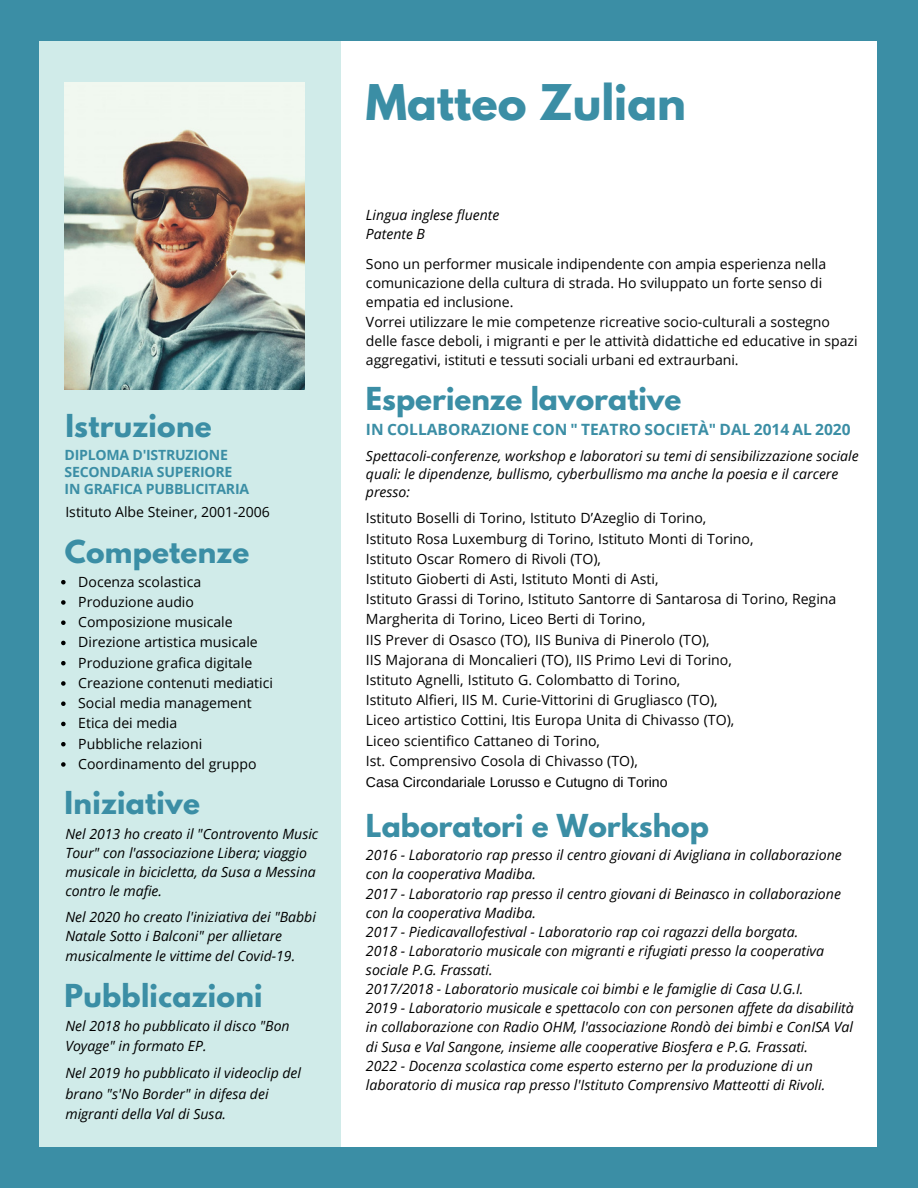
<style>
.page{position:relative;width:918px;height:1188px;background:#3b8ea5}
.page>*{position:absolute;margin:0;border:0;box-sizing:border-box;transform-origin:0 0}
.t1{font:700 43.65px "League Spartan";color:#3b8ea5}
.t2{font:700 28.05px "League Spartan";letter-spacing:.01em;color:#3b8ea5}
.t3{font:700 15.6px "Open Sans";color:#3b8ea5}
.t4{font:italic 14.1px/19.2px "Open Sans";color:#000}
.t5{font:14.1px/20.2px "Open Sans";color:#000}
.t6{font:700 14.1px/16.8px "Open Sans";letter-spacing:-.015em;color:#3b8ea5}
.t7{font:14.1px "Arimo";color:#000}
</style>
<div class="page">
<div style="left:41px;top:41px;width:836px;height:1106px;background:#fff"></div>
<div style="left:39px;top:41px;width:301px;height:1106px;background:#d0ebe9"></div>
<img style="left:65px;top:83px;width:239px;height:307px">
<svg style="left:61px;top:580px;width:5px;height:4px"></svg>
<svg style="left:61px;top:600px;width:5px;height:5px"></svg>
<svg style="left:61px;top:620px;width:5px;height:5px"></svg>
<svg style="left:61px;top:641px;width:5px;height:4px"></svg>
<svg style="left:61px;top:661px;width:5px;height:4px"></svg>
<svg style="left:61px;top:681px;width:5px;height:5px"></svg>
<svg style="left:61px;top:701px;width:5px;height:5px"></svg>
<svg style="left:61px;top:722px;width:5px;height:4px"></svg>
<svg style="left:61px;top:742px;width:5px;height:4px"></svg>
<svg style="left:61px;top:762px;width:5px;height:5px"></svg>
<h2 class="t2" style="left:65px;top:412px;width:148px">Istruzione</h2>
<p class="t6" style="left:65px;top:446px;width:186px">DIPLOMA D'ISTRUZIONE<br>SECONDARIA SUPERIORE<br>IN GRAFICA PUBBLICITARIA</p>
<p class="t5" style="left:65px;top:502px;width:206px">Istituto Albe Steiner, 2001-2006</p>
<h2 class="t2" style="left:65px;top:538px;width:186px">Competenze</h2>
<p class="t5" style="left:78px;top:571px;width:196px">Docenza scolastica<br>Produzione audio<br>Composizione musicale<br>Direzione artistica musicale<br>Produzione grafica digitale<br>Creazione contenuti mediatici<br>Social media management<br>Etica dei media<br>Pubbliche relazioni<br>Coordinamento del gruppo</p>
<h2 class="t2" style="left:65px;top:788px;width:137px">Iniziative</h2>
<p class="t4" style="left:65px;top:824px;width:254px">Nel 2013 ho creato il "Controvento Music Tour" con l'associazione Libera; viaggio musicale in bicicletta, da Susa a Messina contro le mafie.</p>
<p class="t4" style="left:65px;top:907px;width:252px">Nel 2020 ho creato l'iniziativa dei "Babbi<br>Natale Sotto i Balconi" per allietare musicalmente le vittime del Covid-19.</p>
<h2 class="t2" style="left:65px;top:982px;width:199px">Pubblicazioni</h2>
<p class="t4" style="left:65px;top:1016px;width:226px;line-height:20.2px">Nel 2018 ho pubblicato il disco "Bon<br>Voyage" in formato EP.</p>
<p class="t4" style="left:65px;top:1063px;width:237px;line-height:20.2px">Nel 2019 ho pubblicato il videoclip del brano "s'No Border" in difesa dei migranti della Val di Susa.</p>
<h1 class="t1" style="left:366px;top:81px;width:322px">Matteo Zulian</h1>
<p class="t4" style="left:366px;top:205px;width:135px">Lingua inglese fluente<br>Patente B</p>
<p class="t5" style="left:366px;top:254px;width:493px;line-height:19.2px">Sono un performer musicale indipendente con ampia esperienza nella comunicazione della cultura di strada. Ho sviluppato un forte senso di empatia ed inclusione.<br>Vorrei utilizzare le mie competenze ricreative socio-culturali a sostegno delle fasce deboli, i migranti e per le attività didattiche ed educative in spazi aggregativi, istituti e tessuti sociali urbani ed extraurbani.</p>
<h2 class="t2" style="left:366px;top:384px;width:317px">Esperienze lavorative</h2>
<p class="t3" style="left:366px;top:418px;width:486px">IN COLLABORAZIONE CON " TEATRO SOCIETÀ" DAL 2014 AL 2020</p>
<p class="t4" style="left:366px;top:447px;width:494px;line-height:18px">Spettacoli-conferenze, workshop e laboratori su temi di sensibilizzazione sociale quali: le dipendenze, bullismo, cyberbullismo ma anche la poesia e il carcere presso:</p>
<p class="t5" style="left:366px;top:508px;width:472px">Istituto Boselli di Torino, Istituto D’Azeglio di Torino,<br>Istituto Rosa Luxemburg di Torino, Istituto Monti di Torino,<br>Istituto Oscar Romero di Rivoli (TO),<br>Istituto Gioberti di Asti, Istituto Monti di Asti,<br>Istituto Grassi di Torino, Istituto Santorre di Santarosa di Torino, Regina Margherita di Torino, Liceo Berti di Torino,<br>IIS Prever di Osasco (TO), IIS Buniva di Pinerolo (TO),<br>IIS Majorana di Moncalieri (TO), IIS Primo Levi di Torino,<br>Istituto Agnelli, Istituto G. Colombatto di Torino,<br>Istituto Alfieri, IIS M. Curie-Vittorini di Grugliasco (TO),<br>Liceo artistico Cottini, Itis Europa Unita di Chivasso (TO),<br>Liceo scientifico Cattaneo di Torino,<br>Ist. Comprensivo Cosola di Chivasso (TO),</p>
<p class="t7" style="left:366px;top:774px;width:303px">Casa Circondariale Lorusso e Cutugno di Torino</p>
<h2 class="t2" style="left:366px;top:812px;width:344px">Laboratori e Workshop</h2>
<p class="t4" style="left:366px;top:845px;width:489px">2016 - Laboratorio rap presso il centro giovani di Avigliana in collaborazione con la cooperativa Madiba.<br>2017 - Laboratorio rap presso il centro giovani di Beinasco in collaborazione con la cooperativa Madiba.<br>2017 - Piedicavallofestival - Laboratorio rap coi ragazzi della borgata.<br>2018 - Laboratorio musicale con migranti e rifugiati presso la cooperativa sociale P.G. Frassati.<br>2017/2018 - Laboratorio musicale coi bimbi e le famiglie di Casa U.G.I.<br>2019 - Laboratorio musicale e spettacolo con con personen affete da disabilità in collaborazione con Radio OHM, l'associazione Rondò dei bimbi e ConISA Val di Susa e Val Sangone, insieme alle cooperative Biosfera e P.G. Frassati.<br>2022 - Docenza scolastica come esperto esterno per la produzione di un laboratorio di musica rap presso l'Istituto Comprensivo Matteotti di Rivoli.</p>
</div>
